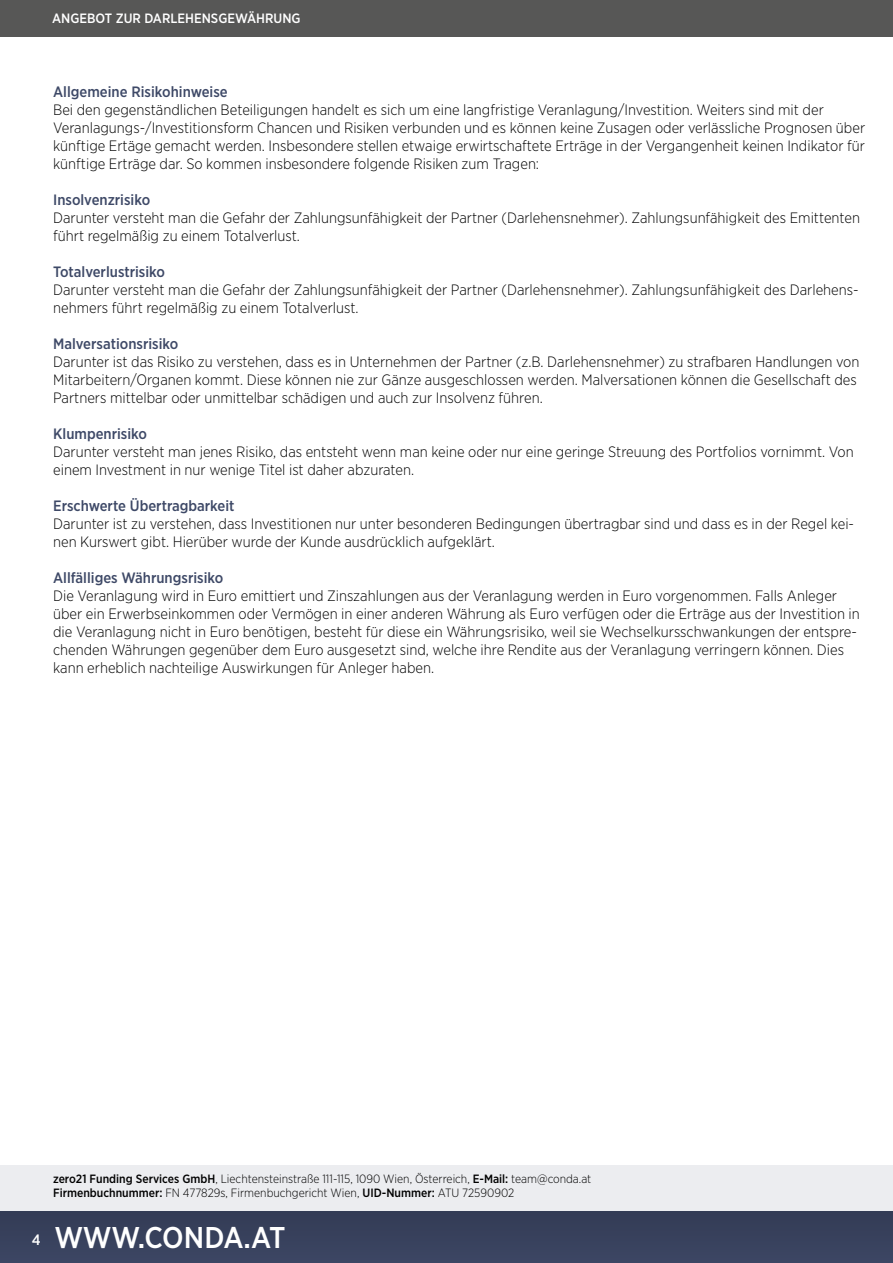
<style>
.page{position:relative;width:893px;height:1263px;background:#fff}
.page>*{position:absolute;margin:0;border:0;box-sizing:border-box;transform-origin:0 0}
.t1{font:500 30px "Gotham Narrow";letter-spacing:-.01em;color:#fff}
.t2{font:300 15px/18px "Gotham Narrow";color:#000}
.t3{font:500 15px "Gotham Narrow";color:#3e4967}
.t4{font:500 15px "Gotham Narrow";color:#fff}
.t5{font:500 13.5px "Gotham Narrow";color:#fff}
.t6{font:300 12px/14.4px "Gotham Narrow";color:#000}
.s1{font-weight:500}
</style>
<div class="page">
<div style="left:0;top:1165px;width:893px;height:58px;background:#ecedf0"></div>
<div style="left:0;top:0;width:893px;height:37px;background:#575756"></div>
<div style="left:0;top:1211px;width:893px;height:52px;background:#38415c"></div>
<p class="t5" style="left:52px;top:10px;width:250px">ANGEBOT ZUR DARLEHENSGEWÄHRUNG</p>
<p class="t3" style="left:53px;top:82px;width:176px">Allgemeine Risikohinweise</p>
<p class="t2" style="left:53px;top:100px;width:813px">Bei den gegenständlichen Beteiligungen handelt es sich um eine langfristige Veranlagung/Investition. Weiters sind mit der Veranlagungs-/Investitionsform Chancen und Risiken verbunden und es können keine Zusagen oder verlässliche Prognosen über künftige Ertäge gemacht werden. Insbesondere stellen etwaige erwirtschaftete Erträge in der Vergangenheit keinen Indikator für künftige Erträge dar. So kommen insbesondere folgende Risiken zum Tragen:</p>
<p class="t3" style="left:53px;top:190px;width:99px">Insolvenzrisiko</p>
<p class="t2" style="left:53px;top:208px;width:808px">Darunter versteht man die Gefahr der Zahlungsunfähigkeit der Partner (Darlehensnehmer). Zahlungsunfähigkeit des Emittenten führt regelmäßig zu einem Totalverlust.</p>
<p class="t3" style="left:53px;top:262px;width:113px">Totalverlustrisiko</p>
<p class="t2" style="left:53px;top:280px;width:807px">Darunter versteht man die Gefahr der Zahlungsunfähigkeit der Partner (Darlehensnehmer). Zahlungsunfähigkeit des Darlehens&shy;nehmers führt regelmäßig zu einem Totalverlust.</p>
<p class="t3" style="left:53px;top:334px;width:127px">Malversationsrisiko</p>
<p class="t2" style="left:53px;top:352px;width:808px">Darunter ist das Risiko zu verstehen, dass es in Unternehmen der Partner (z.B. Darlehensnehmer) zu strafbaren Handlungen von<br>Mitarbeitern/Organen kommt. Diese können nie zur Gänze ausgeschlossen werden. Malversationen können die Gesellschaft des<br>Partners mittelbar oder unmittelbar schädigen und auch zur Insolvenz führen.</p>
<p class="t3" style="left:53px;top:424px;width:95px">Klumpenrisiko</p>
<p class="t2" style="left:53px;top:442px;width:802px">Darunter versteht man jenes Risiko, das entsteht wenn man keine oder nur eine geringe Streuung des Portfolios vornimmt. Von einem Investment in nur wenige Titel ist daher abzuraten.</p>
<p class="t3" style="left:53px;top:496px;width:183px">Erschwerte Übertragbarkeit</p>
<p class="t2" style="left:53px;top:514px;width:802px">Darunter ist zu verstehen, dass Investitionen nur unter besonderen Bedingungen übertragbar sind und dass es in der Regel kei&shy;nen Kurswert gibt. Hierüber wurde der Kunde ausdrücklich aufgeklärt.</p>
<p class="t3" style="left:53px;top:568px;width:172px">Allfälliges Währungsrisiko</p>
<p class="t2" style="left:53px;top:586px;width:808px">Die Veranlagung wird in Euro emittiert und Zinszahlungen aus der Veranlagung werden in Euro vorgenommen. Falls Anleger über ein Erwerbseinkommen oder Vermögen in einer anderen Währung als Euro verfügen oder die Erträge aus der Investition in die Veranlagung nicht in Euro benötigen, besteht für diese ein Währungsrisiko, weil sie Wechselkursschwankungen der entspre&shy;chenden Währungen gegenüber dem Euro ausgesetzt sind, welche ihre Rendite aus der Veranlagung verringern können. Dies kann erheblich nachteilige Auswirkungen für Anleger haben.</p>
<p class="t4" style="left:32px;top:1230px;width:10px">4</p>
<p class="t6" style="left:53px;top:1171px;width:540px"><span class="s1">zero21 Funding Services GmbH</span>, Liechtensteinstraße 111-115, 1090 Wien, Österreich, <span class="s1">E-Mail:</span> team@conda.at<br><span class="s1">Firmenbuchnummer:</span> FN 477829s, Firmenbuchgericht Wien, <span class="s1">UID-Nummer:</span> ATU 72590902</p>
<h1 class="t1" style="left:54px;top:1218px;width:233px">WWW.CONDA.AT</h1>
</div>
